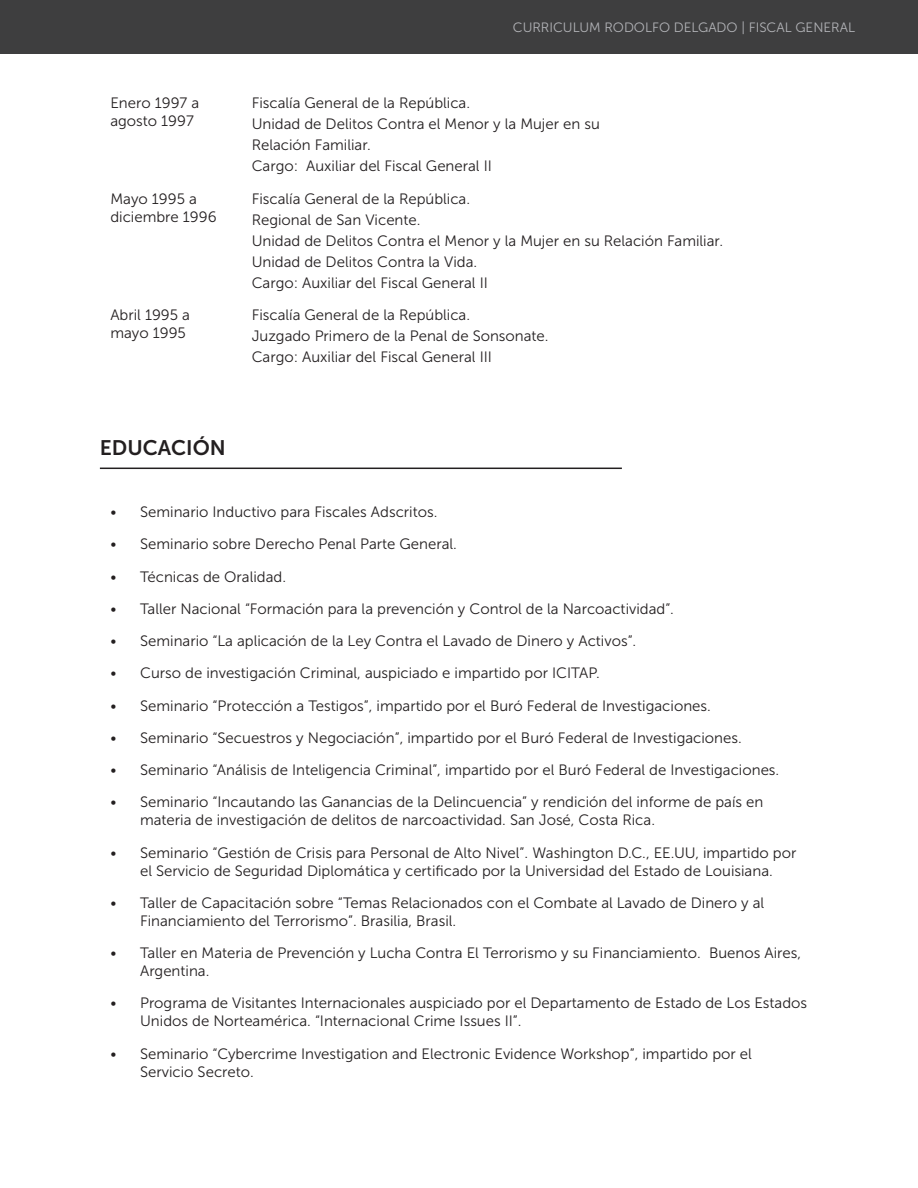
<style>
.page{position:relative;width:918px;height:1188px;background:#fff}
.page>*{position:absolute;margin:0;border:0;box-sizing:border-box;transform-origin:0 0}
.t1{font:21px "Museo Sans 700";color:#231f20}
.t2{font:15px/18px "Museo Sans 300";color:#231f20}
.t3{font:13.5px "Museo Sans 300";color:#b2b3b7}
</style>
<div class="page">
<div style="left:0;top:0;width:918px;height:54px;background:#3e3e3f"></div>
<hr style="left:100px;top:468px;width:522px;height:1px;background:#231f20">
<p class="t3" style="left:513px;top:20px;width:344px">CURRICULUM RODOLFO DELGADO | FISCAL GENERAL</p>
<p class="t2" style="left:110px;top:94px;width:90px">Enero 1997 a agosto 1997</p>
<p class="t2" style="left:252px;top:94px;width:220px">Fiscalía General de la República.</p>
<p class="t2" style="left:252px;top:115px;width:350px">Unidad de Delitos Contra el Menor y la Mujer en su</p>
<p class="t2" style="left:252px;top:136px;width:121px">Relación Familiar.</p>
<p class="t2" style="left:252px;top:157px;width:242px">Cargo: Auxiliar del Fiscal General II</p>
<p class="t2" style="left:110px;top:190px;width:108px">Mayo 1995 a diciembre 1996</p>
<p class="t2" style="left:252px;top:190px;width:220px">Fiscalía General de la República.</p>
<p class="t2" style="left:252px;top:211px;width:170px">Regional de San Vicente.</p>
<p class="t2" style="left:252px;top:232px;width:473px">Unidad de Delitos Contra el Menor y la Mujer en su Relación Familiar.</p>
<p class="t2" style="left:252px;top:253px;width:227px">Unidad de Delitos Contra la Vida.</p>
<p class="t2" style="left:252px;top:274px;width:238px">Cargo: Auxiliar del Fiscal General II</p>
<p class="t2" style="left:110px;top:306px;width:81px">Abril 1995 a mayo 1995</p>
<p class="t2" style="left:252px;top:306px;width:220px">Fiscalía General de la República.</p>
<p class="t2" style="left:252px;top:327px;width:298px">Juzgado Primero de la Penal de Sonsonate.</p>
<p class="t2" style="left:252px;top:348px;width:242px">Cargo: Auxiliar del Fiscal General III</p>
<p class="t1" style="left:100px;top:436px;width:127px">EDUCACIÓN</p>
<p class="t2" style="left:110px;top:503px;width:8px">•</p>
<p class="t2" style="left:140px;top:503px;width:299px">Seminario Inductivo para Fiscales Adscritos.</p>
<p class="t2" style="left:110px;top:535px;width:8px">•</p>
<p class="t2" style="left:140px;top:535px;width:318px">Seminario sobre Derecho Penal Parte General.</p>
<p class="t2" style="left:110px;top:568px;width:8px">•</p>
<p class="t2" style="left:140px;top:568px;width:148px">Técnicas de Oralidad.</p>
<p class="t2" style="left:110px;top:600px;width:8px">•</p>
<p class="t2" style="left:140px;top:600px;width:535px">Taller Nacional “Formación para la prevención y Control de la Narcoactividad”.</p>
<p class="t2" style="left:110px;top:632px;width:8px">•</p>
<p class="t2" style="left:140px;top:632px;width:498px">Seminario “La aplicación de la Ley Contra el Lavado de Dinero y Activos”.</p>
<p class="t2" style="left:110px;top:664px;width:8px">•</p>
<p class="t2" style="left:140px;top:664px;width:461px">Curso de investigación Criminal, auspiciado e impartido por ICITAP.</p>
<p class="t2" style="left:110px;top:697px;width:8px">•</p>
<p class="t2" style="left:140px;top:697px;width:572px">Seminario “Protección a Testigos”, impartido por el Buró Federal de Investigaciones.</p>
<p class="t2" style="left:110px;top:729px;width:8px">•</p>
<p class="t2" style="left:140px;top:729px;width:603px">Seminario “Secuestros y Negociación”, impartido por el Buró Federal de Investigaciones.</p>
<p class="t2" style="left:110px;top:761px;width:8px">•</p>
<p class="t2" style="left:140px;top:761px;width:641px">Seminario “Análisis de Inteligencia Criminal”, impartido por el Buró Federal de Investigaciones.</p>
<p class="t2" style="left:110px;top:793px;width:8px">•</p>
<p class="t2" style="left:140px;top:793px;width:625px">Seminario “Incautando las Ganancias de la Delincuencia” y rendición del informe de país en materia de investigación de delitos de narcoactividad. San José, Costa Rica.</p>
<p class="t2" style="left:110px;top:844px;width:8px">•</p>
<p class="t2" style="left:140px;top:844px;width:658px">Seminario “Gestión de Crisis para Personal de Alto Nivel”. Washington D.C., EE.UU, impartido por el Servicio de Seguridad Diplomática y certificado por la Universidad del Estado de Louisiana.</p>
<p class="t2" style="left:110px;top:894px;width:8px">•</p>
<p class="t2" style="left:140px;top:894px;width:626px">Taller de Capacitación sobre “Temas Relacionados con el Combate al Lavado de Dinero y al<br>Financiamiento del Terrorismo”. Brasilia, Brasil.</p>
<p class="t2" style="left:110px;top:944px;width:8px">•</p>
<p class="t2" style="left:140px;top:944px;width:662px">Taller en Materia de Prevención y Lucha Contra El Terrorismo y su Financiamiento. Buenos Aires,<br>Argentina.</p>
<p class="t2" style="left:110px;top:994px;width:8px">•</p>
<p class="t2" style="left:140px;top:994px;width:669px">Programa de Visitantes Internacionales auspiciado por el Departamento de Estado de Los Estados<br>Unidos de Norteamérica. “Internacional Crime Issues II”.</p>
<p class="t2" style="left:110px;top:1045px;width:8px">•</p>
<p class="t2" style="left:140px;top:1045px;width:613px">Seminario “Cybercrime Investigation and Electronic Evidence Workshop”, impartido por el<br>Servicio Secreto.</p>
</div>
